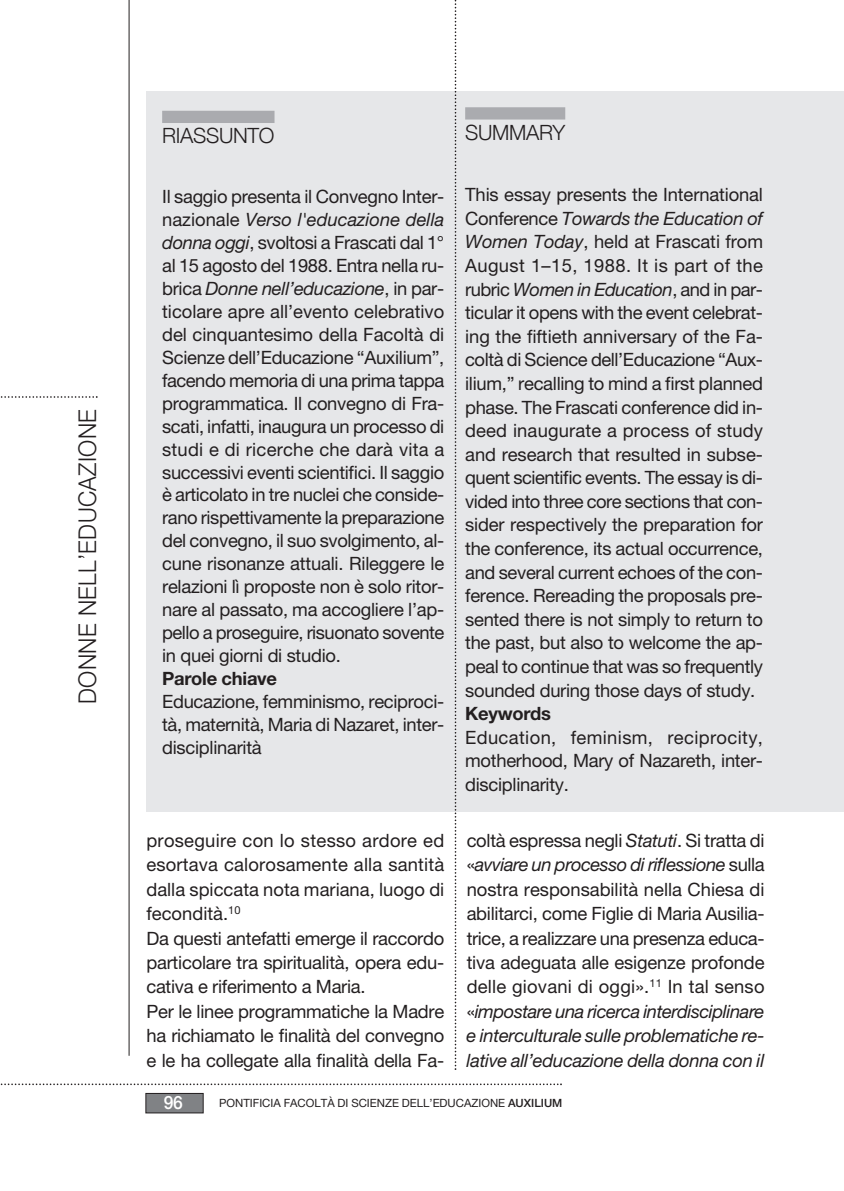
<style>
.page{position:relative;width:844px;height:1191px;background:#fff}
.page>*{position:absolute;margin:0;border:0;box-sizing:border-box;transform-origin:0 0}
.t1{font:24.5px "Helvetica Neue LT Pro Lt 2";letter-spacing:.015em;color:#231f20;scale:.94 1}
.t2{font:300 21px "Helvetica Neue";letter-spacing:-.015em;color:#231f20}
.t3{font:18.38px/23.6px "Helvetica Neue LT Pro Roman 2";letter-spacing:-.015em;color:#231f20;text-align:justify}
.t4{font:700 18.38px "Helvetica Neue LT Pro";letter-spacing:-.015em;color:#231f20}
.t5{font:18.38px "Helvetica Neue LT Pro Md 2";color:#fff;scale:.95 1}
.t6{font:11.38px "Helvetica Neue LT Pro Roman 2";color:#231f20}
.s1{font-family:"Helvetica Neue LT Pro";font-style:italic}
.s2{font-family:"Helvetica Neue LT Pro Md 2"}
</style>
<div class="page">
<div style="left:146px;top:1093px;width:57px;height:19px;background:#808285"></div>
<div style="left:146px;top:1093px;width:57px;height:20px;border:1px solid #231f20"></div>
<hr style="left:129px;top:0;width:1px;height:1055px;background:#231f20">
<svg style="left:0;top:1083px;width:561px;height:2px"></svg>
<svg style="left:0;top:396px;width:98px;height:2px"></svg>
<div style="left:146px;top:92px;width:697px;height:720px;background:#e6e7e9"></div>
<div style="left:162px;top:111px;width:112px;height:12px;background:#aaabaf"></div>
<div style="left:465px;top:107px;width:100px;height:12px;background:#aaabaf"></div>
<svg style="left:454px;top:0;width:2px;height:1070px"></svg>
<p class="t1" style="left:73px;top:704px;width:315px;rotate:-90deg">DONNE NELL’EDUCAZIONE</p>
<p class="t2" style="left:162px;top:123px;width:114px">RIASSUNTO</p>
<p class="t3" style="left:162px;top:187px;width:283px;line-height:22.9px">Il saggio presenta il Convegno Inter&shy;nazionale <span class="s1">Verso l'educazione della donna oggi</span>, svoltosi a Frascati dal 1° al 15 agosto del 1988. Entra nella ru&shy;brica <span class="s1">Donne nell’educazione</span>, in par&shy;ticolare apre all’evento celebrativo del cinquantesimo della Facoltà di Scienze dell’Educazione “Auxilium”, facendo memoria di una prima tappa programmatica. Il convegno di Fra&shy;scati, infatti, inaugura un processo di studi e di ricerche che darà vita a successivi eventi scientifici. Il saggio è articolato in tre nuclei che conside&shy;rano rispettivamente la preparazione del convegno, il suo svolgimento, al&shy;cune risonanze attuali. Rileggere le relazioni lì proposte non è solo ritor&shy;nare al passato, ma accogliere l’ap&shy;pello a proseguire, risuonato sovente in quei giorni di studio.</p>
<p class="t4" style="left:162px;top:671px;width:116px">Parole chiave</p>
<p class="t3" style="left:162px;top:691px;width:283px;line-height:22.9px">Educazione, femminismo, reciproci&shy;tà, maternità, Maria di Nazaret, inter&shy;disciplinarità</p>
<p class="t3" style="left:146px;top:830px;width:299px;line-height:24.5px">proseguire con lo stesso ardore ed esortava calorosamente alla santità dalla spiccata nota mariana, luogo di fecondità.<sup>10</sup></p>
<p class="t3" style="left:146px;top:927px;width:299px;line-height:24.5px">Da questi antefatti emerge il raccordo particolare tra spiritualità, opera edu&shy;cativa e riferimento a Maria.</p>
<p class="t3" style="left:146px;top:1001px;width:299px;line-height:24.5px">Per le linee programmatiche la Madre ha richiamato le finalità del convegno e le ha collegate alla finalità della Fa-</p>
<p class="t2" style="left:465px;top:119px;width:102px">SUMMARY</p>
<p class="t3" style="left:465px;top:185px;width:299px">This essay presents the International Conference <span class="s1">Towards the Education of Women Today</span>, held at Frascati from August 1–15, 1988. It is part of the rubric <span class="s1">Women in Education</span>, and in par&shy;ticular it opens with the event celebrat&shy;ing the fiftieth anniversary of the Fa&shy;coltà di Science dell’Educazione “Aux&shy;ilium,” recalling to mind a first planned phase. The Frascati conference did in&shy;deed inaugurate a process of study and research that resulted in subse&shy;quent scientific events. The essay is di&shy;vided into three core sections that con&shy;sider respectively the preparation for the conference, its actual occurrence, and several current echoes of the con&shy;ference. Rereading the proposals pre&shy;sented there is not simply to return to the past, but also to welcome the ap&shy;peal to continue that was so frequently sounded during those days of study.</p>
<p class="t4" style="left:465px;top:707px;width:87px">Keywords</p>
<p class="t3" style="left:465px;top:727px;width:299px">Education, feminism, reciprocity, motherhood, Mary of Nazareth, inter&shy;disciplinarity.</p>
<p class="t3" style="left:466px;top:830px;width:299px;line-height:24.5px">coltà espressa negli <span class="s1">Statuti</span>. Si tratta di «<span class="s1">avviare un processo di riflessione</span> sulla nostra responsabilità nella Chiesa di abilitarci, come Figlie di Maria Ausilia&shy;trice, a realizzare una presenza educa&shy;tiva adeguata alle esigenze profonde delle giovani di oggi».<sup>11</sup> In tal senso «<span class="s1">impostare una ricerca interdisciplinare e interculturale sulle problematiche re&shy;lative all’educazione della donna con il</span></p>
<p class="t5" style="left:164px;top:1095px;width:22px">96</p>
<p class="t6" style="left:219px;top:1098px;width:345px">PONTIFICIA FACOLTÀ DI SCIENZE DELL’EDUCAZIONE <span class="s2">AUXILIUM</span></p>
</div>
